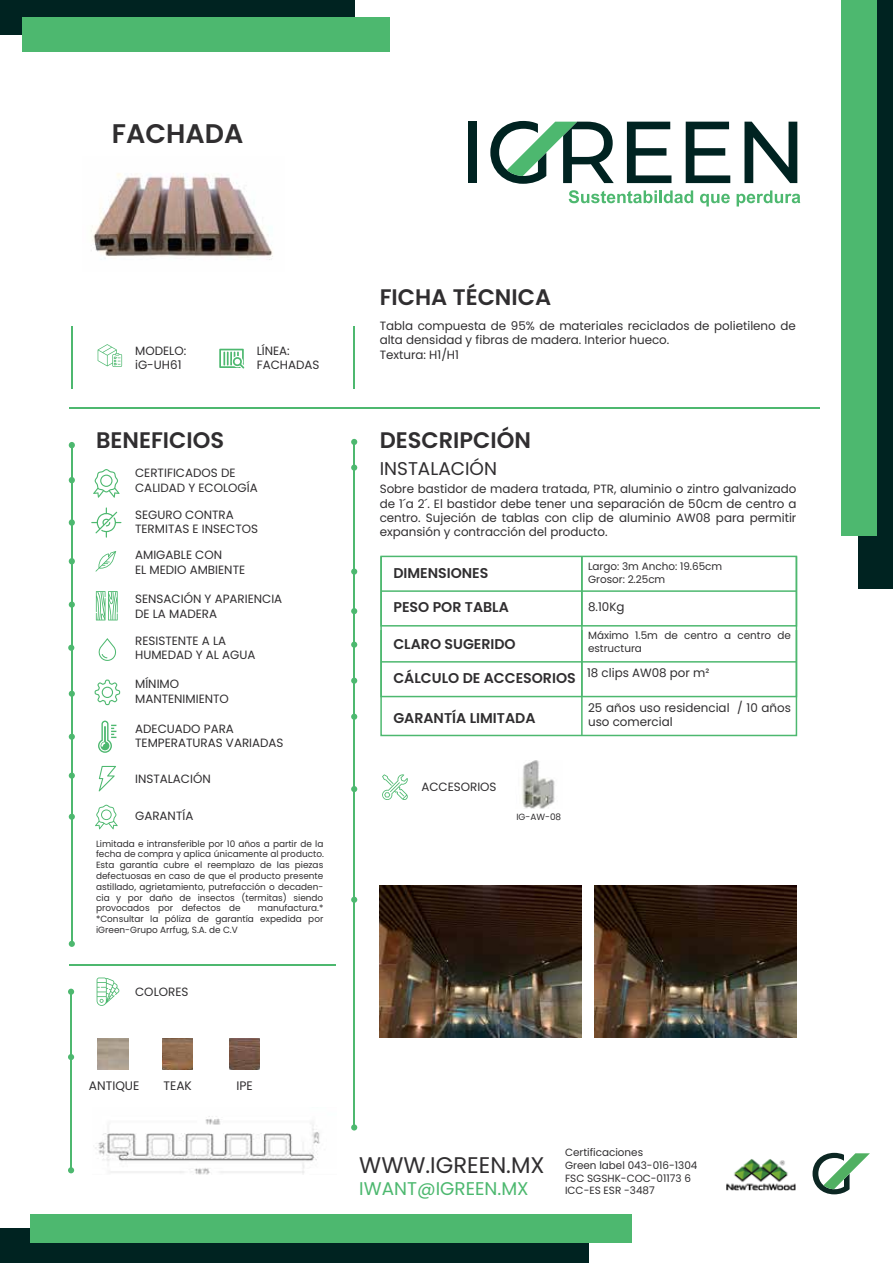
<style>
.page{position:relative;width:893px;height:1263px;background:#fff}
.page>*{position:absolute;margin:0;border:0;box-sizing:border-box;transform-origin:0 0}
.t1{font:600 27px "Poppins";color:#302e30}
.t2{font:22.65px "Poppins";color:#302e30}
.t3{font:600 22.5px "Poppins";color:#302e30}
.t4{font:18.45px "Poppins";color:#4db86f}
.t5{font:18.45px "Poppins";color:#302e30}
.t6{font:600 14.1px "Poppins";color:#302e30}
.t7{font:12.3px "Poppins";color:#302e30}
.t8{font:12px/14.4px "Poppins";color:#302e30}
.t9{font:10.5px/12.6px "Poppins";color:#302e30}
.t10{font:9px/10.8px "Poppins";color:#302e30;text-align:justify}
</style>
<div class="page">
<div style="left:859px;top:0;width:34px;height:588px;background:#002321"></div>
<div style="left:841px;top:0;width:36px;height:535px;background:#4db86f"></div>
<div style="left:0;top:0;width:354px;height:34px;background:#002321"></div>
<div style="left:22px;top:17px;width:368px;height:34px;background:#4db86f"></div>
<div style="left:0;top:1229px;width:588px;height:34px;background:#002321"></div>
<div style="left:30px;top:1214px;width:602px;height:29px;background:#4db86f"></div>
<hr style="left:71px;top:326px;width:2px;height:62px;background:#4db86f">
<hr style="left:353px;top:326px;width:2px;height:62px;background:#4db86f">
<hr style="left:69px;top:407px;width:751px;height:1px;background:#4db86f">
<hr style="left:353px;top:442px;width:2px;height:685px;background:#4db86f">
<svg style="left:351px;top:439px;width:6px;height:6px"></svg>
<svg style="left:351px;top:642px;width:6px;height:6px"></svg>
<svg style="left:351px;top:678px;width:6px;height:6px"></svg>
<svg style="left:351px;top:714px;width:6px;height:6px"></svg>
<svg style="left:351px;top:786px;width:6px;height:6px"></svg>
<svg style="left:351px;top:897px;width:6px;height:6px"></svg>
<svg style="left:351px;top:1124px;width:6px;height:6px"></svg>
<div style="left:351px;top:464px;width:6px;height:7px;background:#4db86f;border-radius:50%"></div>
<svg style="left:351px;top:608px;width:6px;height:6px"></svg>
<div style="left:351px;top:568px;width:6px;height:7px;background:#4db86f;border-radius:50%"></div>
<hr style="left:69px;top:965px;width:267px;height:1px;background:#4db86f">
<hr style="left:70px;top:992px;width:2px;height:178px;background:#4db86f">
<svg style="left:68px;top:1054px;width:6px;height:6px"></svg>
<svg style="left:68px;top:989px;width:6px;height:6px"></svg>
<svg style="left:68px;top:1167px;width:6px;height:6px"></svg>
<hr style="left:71px;top:635px;width:2px;height:309px;background:#4db86f">
<div style="left:69px;top:601px;width:6px;height:7px;background:#4db86f;border-radius:50%"></div>
<svg style="left:68px;top:645px;width:6px;height:6px"></svg>
<svg style="left:69px;top:691px;width:6px;height:6px"></svg>
<svg style="left:69px;top:734px;width:6px;height:6px"></svg>
<div style="left:69px;top:772px;width:6px;height:7px;background:#4db86f;border-radius:50%"></div>
<svg style="left:69px;top:814px;width:6px;height:6px"></svg>
<svg style="left:69px;top:941px;width:6px;height:6px"></svg>
<hr style="left:71px;top:445px;width:2px;height:196px;background:#4db86f">
<svg style="left:69px;top:442px;width:6px;height:6px"></svg>
<svg style="left:69px;top:477px;width:6px;height:6px"></svg>
<div style="left:69px;top:519px;width:6px;height:7px;background:#4db86f;border-radius:50%"></div>
<svg style="left:69px;top:558px;width:6px;height:6px"></svg>
<div style="left:468px;top:122px;width:9px;height:61px;background:#002321"></div>
<svg style="left:627px;top:122px;width:44px;height:61px"></svg>
<svg style="left:686px;top:122px;width:44px;height:61px"></svg>
<svg style="left:744px;top:122px;width:53px;height:61px"></svg>
<svg style="left:490px;top:121px;width:124px;height:63px"></svg>
<svg style="left:569px;top:190px;width:124px;height:13px"></svg>
<svg style="left:700px;top:194px;width:30px;height:13px"></svg>
<svg style="left:737px;top:190px;width:63px;height:17px"></svg>
<svg style="left:91px;top:507px;width:30px;height:31px"></svg>
<svg style="left:95px;top:551px;width:21px;height:21px"></svg>
<svg style="left:98px;top:638px;width:18px;height:23px"></svg>
<svg style="left:95px;top:679px;width:25px;height:26px"></svg>
<svg style="left:93px;top:469px;width:27px;height:29px"></svg>
<svg style="left:95px;top:805px;width:23px;height:24px"></svg>
<svg style="left:99px;top:766px;width:17px;height:25px"></svg>
<svg style="left:96px;top:591px;width:22px;height:30px"></svg>
<svg style="left:98px;top:721px;width:18px;height:32px"></svg>
<svg style="left:97px;top:977px;width:22px;height:29px"></svg>
<svg style="left:98px;top:344px;width:24px;height:23px"></svg>
<svg style="left:219px;top:349px;width:25px;height:19px"></svg>
<div style="left:380px;top:556px;width:417px;height:70px;border:2px solid #4db86f"></div>
<hr style="left:381px;top:590px;width:415px;height:2px;background:#4db86f">
<div style="left:380px;top:556px;width:417px;height:141px;border:2px solid #4db86f"></div>
<hr style="left:381px;top:661px;width:415px;height:2px;background:#4db86f">
<hr style="left:581px;top:556px;width:2px;height:140px;background:#4db86f">
<div style="left:380px;top:629px;width:417px;height:107px;border:2px solid #4db86f"></div>
<hr style="left:581px;top:630px;width:2px;height:105px;background:#4db86f">
<svg style="left:382px;top:774px;width:26px;height:26px"></svg>
<img style="left:91px;top:173px;width:182px;height:87px">
<img style="left:522px;top:761px;width:33px;height:48px">
<img style="left:380px;top:885px;width:202px;height:152px">
<img style="left:594px;top:885px;width:203px;height:152px">
<img style="left:95px;top:1116px;width:225px;height:59px">
<img style="left:162px;top:1038px;width:31px;height:31px">
<img style="left:230px;top:1038px;width:30px;height:31px">
<svg style="left:812px;top:1153px;width:58px;height:41px"></svg>
<img style="left:726px;top:1159px;width:69px;height:32px">
<h1 class="t1" style="left:112px;top:118px;width:133px">FACHADA</h1>
<p class="t8" style="left:135px;top:344px;width:53px">MODELO: iG-UH61</p>
<p class="t8" style="left:257px;top:343px;width:64px">LÍNEA:<br>FACHADAS</p>
<h3 class="t3" style="left:96px;top:427px;width:130px">BENEFICIOS</h3>
<p class="t8" style="left:135px;top:466px;width:124px">CERTIFICADOS DE<br>CALIDAD Y ECOLOGÍA</p>
<p class="t8" style="left:135px;top:507px;width:125px">SEGURO CONTRA<br>TERMITAS E INSECTOS</p>
<p class="t8" style="left:135px;top:548px;width:112px">AMIGABLE CON<br>EL MEDIO AMBIENTE</p>
<p class="t8" style="left:135px;top:592px;width:149px">SENSACIÓN Y APARIENCIA<br>DE LA MADERA</p>
<p class="t8" style="left:135px;top:633px;width:122px">RESISTENTE A LA<br>HUMEDAD Y AL AGUA</p>
<p class="t8" style="left:135px;top:677px;width:95px">MÍNIMO<br>MANTENIMIENTO</p>
<p class="t8" style="left:135px;top:721px;width:150px">ADECUADO PARA<br>TEMPERATURAS VARIADAS</p>
<p class="t8" style="left:135px;top:772px;width:77px">INSTALACIÓN</p>
<p class="t8" style="left:135px;top:808px;width:60px">GARANTÍA</p>
<p class="t10" style="left:96px;top:838px;width:229px">Limitada e intransferible por 10 años a partir de la fecha de compra y aplica únicamente al producto.<br>Esta garantía cubre el reemplazo de las piezas defectuosas en caso de que el producto presente astillado, agrietamiento, putrefacción o decaden&shy;cia y por daño de insectos (termitas) siendo provocados por defectos de</p>
<p class="t10" style="left:96px;top:903px;width:229px;text-indent:162px">manufactura.* *Consultar la póliza de garantía expedida por iGreen-Grupo Arrfug, S.A. de C.V</p>
<p class="t8" style="left:135px;top:985px;width:55px">COLORES</p>
<p class="t7" style="left:89px;top:1079px;width:52px">ANTIQUE</p>
<p class="t7" style="left:163px;top:1079px;width:30px">TEAK</p>
<p class="t7" style="left:236px;top:1079px;width:18px">IPE</p>
<h3 class="t3" style="left:380px;top:284px;width:173px">FICHA TÉCNICA</h3>
<p class="t8" style="left:380px;top:318px;width:418px">Tabla compuesta de 95% de materiales reciclados de polietileno de alta densidad y fibras de madera. Interior hueco.<br>Textura: H1/H1</p>
<h3 class="t3" style="left:380px;top:427px;width:153px">DESCRIPCIÓN</h3>
<p class="t8" style="left:380px;top:482px;width:418px;text-align:justify">Sobre bastidor de madera tratada, PTR, aluminio o zintro galvanizado de 1´a 2´. El bastidor debe tener una separación de 50cm de centro a centro. Sujeción de tablas con clip de aluminio AW08 para permitir expansión y contracción del producto.</p>
<h3 class="t5" style="left:380px;top:457px;width:119px">INSTALACIÓN</h3>
<p class="t6" style="left:393px;top:565px;width:97px">DIMENSIONES</p>
<p class="t6" style="left:393px;top:599px;width:117px">PESO POR TABLA</p>
<p class="t6" style="left:393px;top:636px;width:124px">CLARO SUGERIDO</p>
<p class="t6" style="left:393px;top:670px;width:184px">CÁLCULO DE ACCESORIOS</p>
<p class="t9" style="left:588px;top:560px;width:136px">Largo: 3m Ancho: 19.65cm<br>Grosor: 2.25cm</p>
<p class="t8" style="left:588px;top:600px;width:38px">8.10Kg</p>
<p class="t9" style="left:588px;top:629px;width:204px">Máximo 1.5m de centro a centro de estructura</p>
<p class="t8" style="left:587px;top:665px;width:124px">18 clips AW08 por m²</p>
<p class="t6" style="left:393px;top:709px;width:144px">GARANTÍA LIMITADA</p>
<p class="t8" style="left:588px;top:701px;width:204px">25 años uso residencial / 10 años uso comercial</p>
<p class="t8" style="left:421px;top:780px;width:77px">ACCESORIOS</p>
<p class="t10" style="left:516px;top:811px;width:46px">IG-AW-08</p>
<h2 class="t2" style="left:359px;top:1152px;width:187px">WWW.IGREEN.MX</h2>
<h3 class="t4" style="left:359px;top:1178px;width:171px">IWANT@IGREEN.MX</h3>
<p class="t9" style="left:565px;top:1146px;width:134px">Certificaciones<br>Green label 043-016-1304<br>FSC SGSHK-COC-01173 6<br>ICC-ES ESR -3487</p>
</div>
